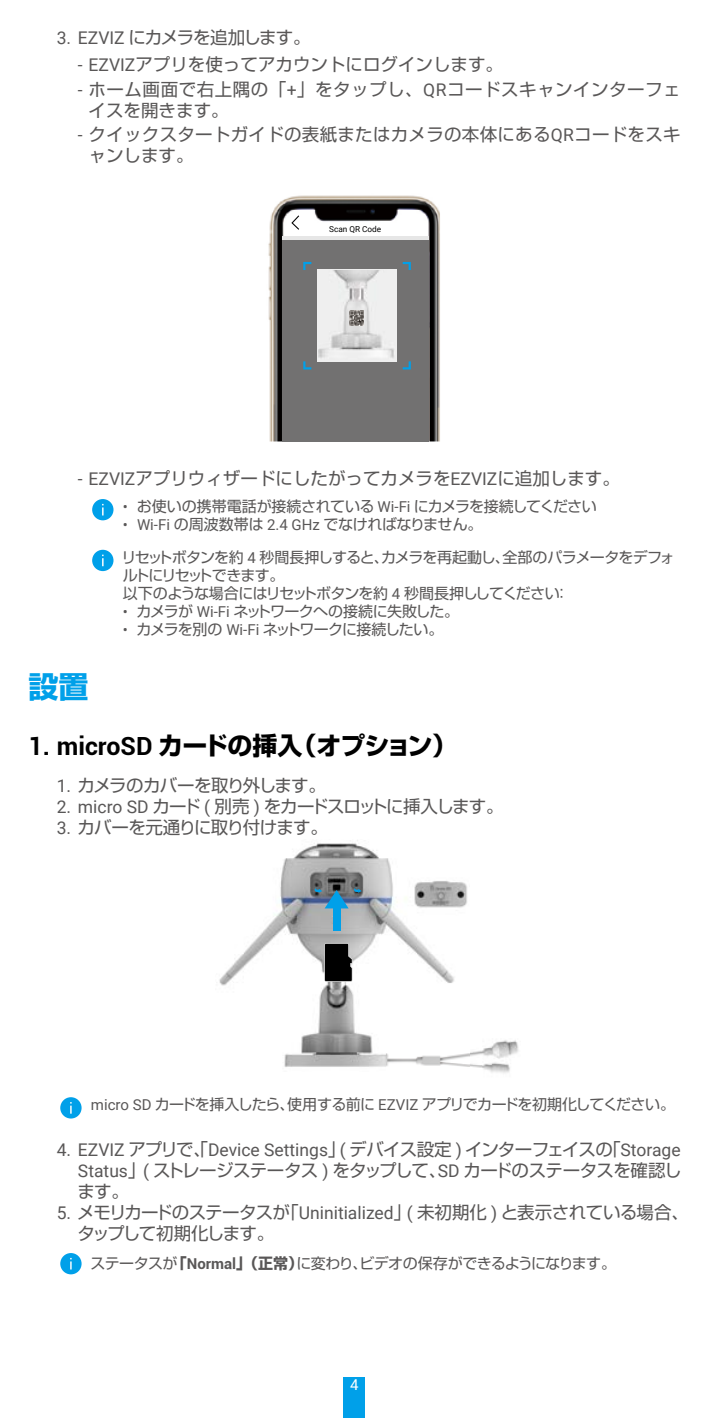
<style>
.page{position:relative;width:709px;height:1418px;background:#fff}
.page>*{position:absolute;margin:0;border:0;box-sizing:border-box;transform-origin:0 0}
.t1{font:700 30px "Shin Go Pro";color:#00a0e9}
.t2{font:700 25px "Shin Go Pro";letter-spacing:-.035em;color:#000}
.t3{font:17.5px/21px "Shin Go Pro";color:#595757}
.t4{font:17.5px/21px "Shin Go Pro";letter-spacing:-.045em;color:#595757}
.t5{font:17.5px/21px "Shin Go Pro";letter-spacing:-.04em;color:#595757}
.t6{font:17.5px "Roboto";color:#595757}
.t7{font:17.5px/21px "Shin Go Pro";letter-spacing:.03em;color:#595757}
.t8{font:17.5px "Shin Go Pro";letter-spacing:-.07em;color:#595757}
.t9{font:17.5px "Shin Go Pro";letter-spacing:-.08em;color:#595757}
.t10{font:17.5px "Shin Go Pro";letter-spacing:-.05em;color:#595757}
.t11{font:15px/32.8px "Shin Go Pro";letter-spacing:-.045em;color:#595757}
.t12{font:15px "Shin Go Pro";letter-spacing:-.065em;color:#595757}
.t13{font:15px "Roboto";color:#fff}
.t14{font:8.25px "Roboto";color:#000}
.s1{font-family:"Roboto"}
.s2{font-family:"Shin Go Pro"}
.s3{font-weight:700}
.s4{font-family:"Roboto";font-weight:700}
</style>
<div class="page">
<div style="left:344px;top:1376px;width:21px;height:41px;background:#00a0e9"></div>
<img style="left:268px;top:195px;width:172px;height:246px">
<div style="left:283px;top:240px;width:146px;height:202px;background:#727171"></div>
<hr style="left:283px;top:236px;width:146px;height:4px;background:#e6e6e6">
<svg style="left:291px;top:215px;width:8px;height:15px"></svg>
<div style="left:317px;top:269px;width:80px;height:93px;background:#efefef"></div>
<svg style="left:303px;top:262px;width:8px;height:8px"></svg>
<svg style="left:403px;top:262px;width:8px;height:8px"></svg>
<svg style="left:303px;top:361px;width:8px;height:8px"></svg>
<svg style="left:403px;top:361px;width:8px;height:8px"></svg>
<img style="left:318px;top:270px;width:76px;height:88px">
<img style="left:349px;top:311px;width:15px;height:14px">
<div style="left:92px;top:499px;width:21px;height:21px;background:#00a0e9;border-radius:50%"></div>
<svg style="left:102px;top:504px;width:2px;height:11px"></svg>
<div style="left:92px;top:550px;width:21px;height:21px;background:#00a0e9;border-radius:50%"></div>
<svg style="left:102px;top:554px;width:2px;height:12px"></svg>
<img style="left:469px;top:1040px;width:50px;height:33px">
<img style="left:219px;top:840px;width:248px;height:227px">
<img style="left:386px;top:1031px;width:83px;height:36px">
<svg style="left:324px;top:943px;width:28px;height:38px"></svg>
<div style="left:333px;top:908px;width:7px;height:23px;background:#00a0e9"></div>
<svg style="left:315px;top:887px;width:33px;height:21px"></svg>
<svg style="left:354px;top:887px;width:8px;height:5px"></svg>
<div style="left:60px;top:1097px;width:22px;height:21px;background:#00a0e9;border-radius:50%"></div>
<svg style="left:70px;top:1102px;width:2px;height:11px"></svg>
<div style="left:60px;top:1252px;width:22px;height:22px;background:#00a0e9;border-radius:50%"></div>
<svg style="left:70px;top:1257px;width:2px;height:12px"></svg>
<p class="t9" style="left:57px;top:23px;width:255px"><span class="s1">3. EZVIZ</span> にカメラを追加します。</p>
<p class="t3" style="left:78px;top:52px;width:426px"><span class="s1">- EZVIZ</span>アプリを使ってアカウントにログインします。</p>
<p class="t7" style="left:89px;top:76px;width:593px;text-indent:-11px"><span class="s1">-</span> ホーム画面で右上隅の「<span class="s1">+</span>」をタップし、<span class="s1">QR</span>コードスキャンインターフェイスを開きます。</p>
<p class="t3" style="left:89px;top:122px;width:593px;text-indent:-11px"><span class="s1">-</span> クイックスタートガイドの表紙またはカメラの本体にある<span class="s1">QR</span>コードをスキャンします。</p>
<p class="t14" style="left:329px;top:223px;width:54px">Scan QR Code</p>
<p class="t3" style="left:78px;top:465px;width:543px"><span class="s1">- EZVIZ</span>アプリウィザードにしたがってカメラを<span class="s1">EZVIZ</span>に追加します。</p>
<p class="t11" style="left:123px;top:488px;width:475px"><span class="s1">•</span> お使いの携帯電話が接続されている <span class="s1">Wi-Fi</span> にカメラを接続してください</p>
<p class="t11" style="left:121px;top:506px;width:555px"><span class="s1">• Wi-Fi</span> の周波数帯は <span class="s1">2.4 GHz</span> でなければなりません。<br>リセットボタンを約 <span class="s1">4</span> 秒間長押しすると、カメラを再起動し、全部のパラメータをデフォ</p>
<p class="t11" style="left:123px;top:564px;width:448px;line-height:18px">ルトにリセットできます。<br>以下のような場合にはリセットボタンを約 <span class="s1">4</span> 秒間長押ししてください：</p>
<p class="t11" style="left:123px;top:593px;width:338px"><span class="s1">•</span> カメラが <span class="s1">Wi-Fi</span> ネットワークへの接続に失敗した。</p>
<p class="t12" style="left:123px;top:617px;width:322px"><span class="s1">•</span> カメラを別の <span class="s1">Wi-Fi</span> ネットワークに接続したい。</p>
<h1 class="t1" style="left:28px;top:663px;width:61px">設置</h1>
<h2 class="t2" style="left:28px;top:725px;width:430px"><span class="s1">1. microSD</span> カードの挿入（オプション）</h2>
<p class="t10" style="left:57px;top:771px;width:271px"><span class="s1">1.</span> カメラのカバーを取り外します。</p>
<p class="t8" style="left:57px;top:792px;width:448px"><span class="s1">2. micro SD</span> カード <span class="s1">(</span> 別売 <span class="s1">)</span> をカードスロットに挿入します。</p>
<p class="t4" style="left:57px;top:815px;width:273px"><span class="s1">3.</span> カバーを元通りに取り付けます。</p>
<p class="t11" style="left:91px;top:1086px;width:585px"><span class="s1">micro SD</span> カードを挿入したら、使用する前に <span class="s1">EZVIZ</span> アプリでカードを初期化してください。</p>
<p class="t6" style="left:57px;top:1137px;width:625px">4. EZVIZ <span class="s2">アプリで、「</span>Device Settings<span class="s2">」</span>( <span class="s2">デバイス設定</span> ) <span class="s2">インターフェイスの「</span>Storage</p>
<p class="t4" style="left:77px;top:1157px;width:606px"><span class="s1">Status</span>」<span class="s1">(</span> ストレージステータス <span class="s1">)</span> をタップして、<span class="s1">SD</span> カードのステータスを確認します。</p>
<p class="t5" style="left:77px;top:1199px;width:613px;text-indent:-21px"><span class="s1">5.</span> メモリカードのステータスが「<span class="s1">Uninitialized</span>」<span class="s1">(</span> 未初期化 <span class="s1">)</span> と表示されている場合、タップして初期化します。</p>
<p class="t11" style="left:90px;top:1245px;width:527px">ステータスが<span class="s3">「</span><span class="s4">Normal</span><span class="s3">」（正常）</span>に変わり、ビデオの保存ができるようになります。</p>
<p class="t13" style="left:350px;top:1374px;width:10px">4</p>
</div>
